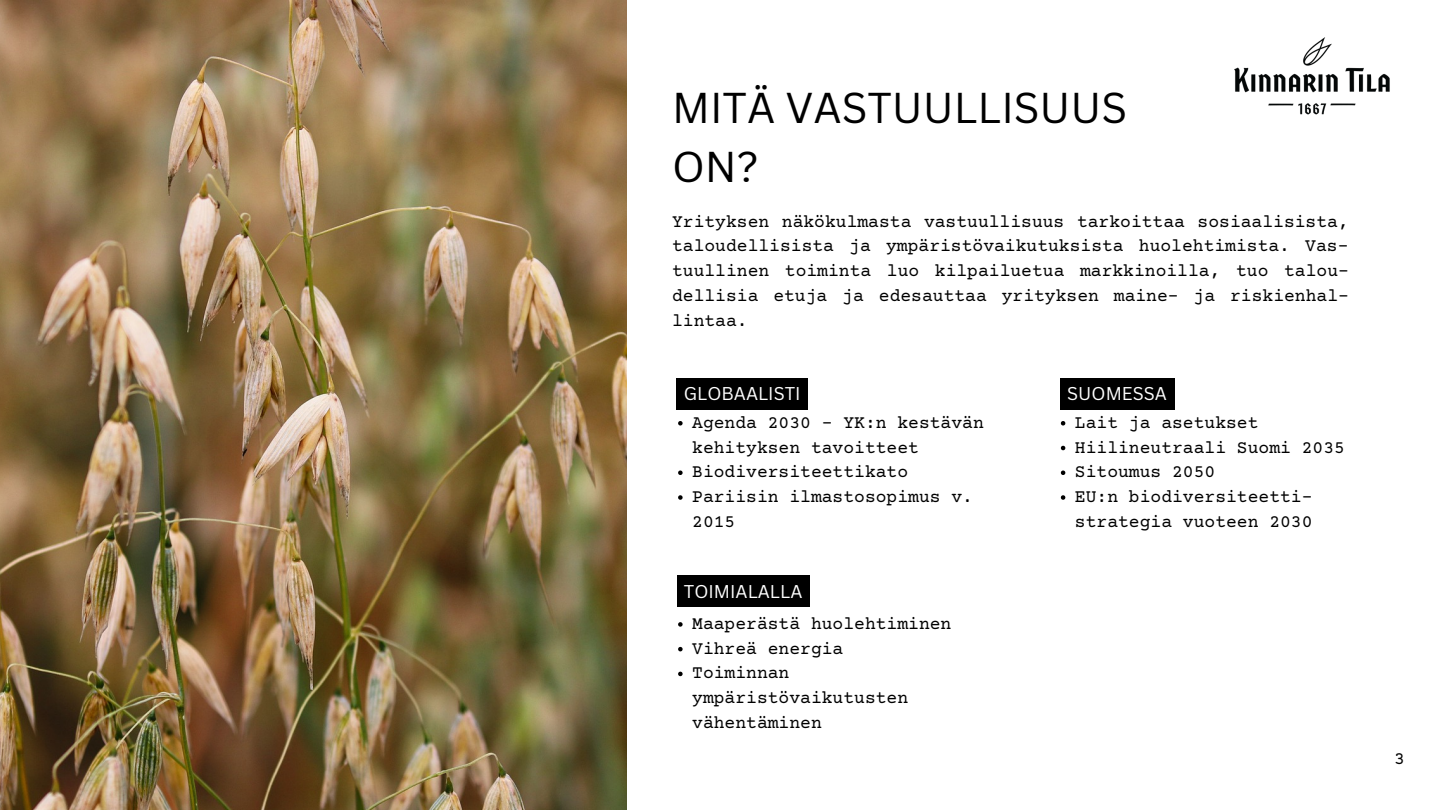
<style>
.page{position:relative;width:1440px;height:810px;background:#fff}
.page>*{position:absolute;margin:0;border:0;box-sizing:border-box;transform-origin:0 0}
.t1{font:42px/58.5px "Canva Sans";color:#000}
.t2{font:18px/24.8px "Courier Prime";color:#000}
.t3{font:18px "Canva Sans";color:#fff}
</style>
<div class="page">
<svg style="left:678px;top:421px;width:5px;height:5px"></svg>
<svg style="left:678px;top:471px;width:5px;height:4px"></svg>
<svg style="left:678px;top:495px;width:5px;height:5px"></svg>
<div style="left:677px;top:378px;width:131px;height:32px;background:#000"></div>
<svg style="left:1061px;top:421px;width:4px;height:5px"></svg>
<svg style="left:1061px;top:446px;width:4px;height:4px"></svg>
<svg style="left:1061px;top:471px;width:4px;height:4px"></svg>
<svg style="left:1061px;top:495px;width:4px;height:5px"></svg>
<div style="left:1060px;top:378px;width:114px;height:32px;background:#000"></div>
<svg style="left:678px;top:622px;width:5px;height:5px"></svg>
<svg style="left:678px;top:647px;width:5px;height:4px"></svg>
<svg style="left:678px;top:672px;width:5px;height:4px"></svg>
<div style="left:677px;top:575px;width:133px;height:32px;background:#000"></div>
<img style="left:0;top:0;width:626px;height:810px">
<img style="left:1234px;top:37px;width:156px;height:78px">
<h1 class="t1" style="left:672px;top:79px;width:457px">MITÄ VASTUULLISUUS<br>ON?</h1>
<p class="t2" style="left:672px;top:209px;width:678px;text-align:justify">Yrityksen näkökulmasta vastuullisuus tarkoittaa sosiaalisista, taloudellisista ja ympäristövaikutuksista huolehtimista. Vas&shy;tuullinen toiminta luo kilpailuetua markkinoilla, tuo talou&shy;dellisia etuja ja edesauttaa yrityksen maine- ja riskienhal&shy;lintaa.</p>
<p class="t3" style="left:684px;top:383px;width:118px">GLOBAALISTI</p>
<p class="t2" style="left:692px;top:410px;width:293px">Agenda 2030 - YK:n kestävän kehityksen tavoitteet<br>Biodiversiteettikato<br>Pariisin ilmastosopimus v.<br>2015</p>
<p class="t3" style="left:684px;top:581px;width:120px">TOIMIALALLA</p>
<p class="t2" style="left:692px;top:611px;width:261px">Maaperästä huolehtiminen<br>Vihreä energia<br>Toiminnan ympäristövaikutusten vähentäminen</p>
<p class="t3" style="left:1067px;top:383px;width:101px">SUOMESSA</p>
<p class="t2" style="left:1075px;top:410px;width:271px">Lait ja asetukset<br>Hiilineutraali Suomi 2035<br>Sitoumus 2050<br>EU:n biodiversiteetti&shy;strategia vuoteen 2030</p>
<p class="t2" style="left:1394px;top:746px;width:12px">3</p>
</div>
